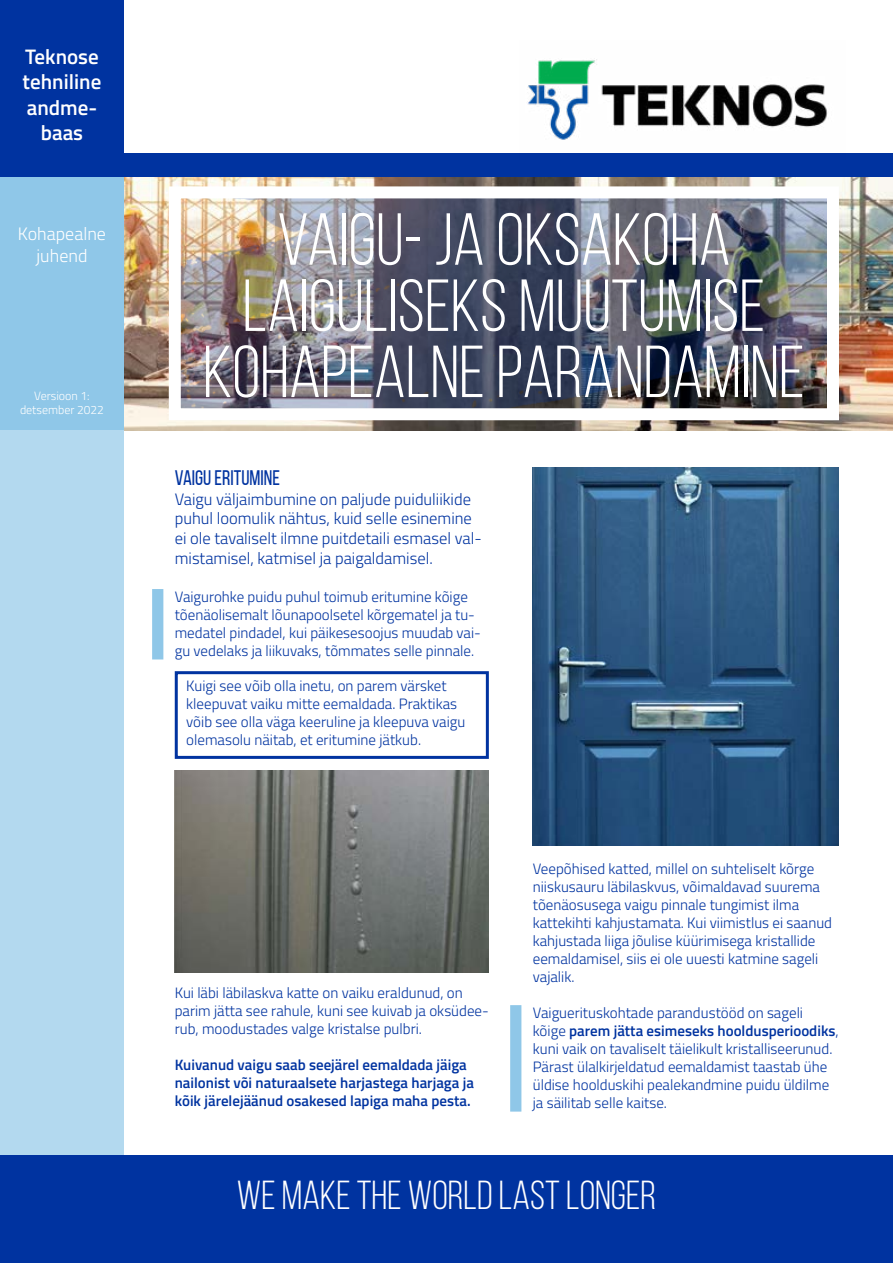
<style>
.page{position:relative;width:893px;height:1263px;background:#fff}
.page>*{position:absolute;margin:0;border:0;box-sizing:border-box;transform-origin:0 0}
.t1{font:73.5px/66.2px "Bebas Neue";color:#fff;text-align:center}
.t2{font:40.5px "Bebas Neue";color:#fff}
.t3{font:600 21px/25.2px "Titillium Web";color:#fff;text-align:center}
.t4{font:21px "Bebas Neue";color:#0033a0}
.t5{font:300 18px/21.6px "Titillium Web";color:#fff;text-align:center}
.t6{font:300 16.5px/19.8px "Titillium Web";color:#0033a0}
.t7{font:300 15px/18px "Titillium Web";color:#0033a0}
.t8{font:600 15px/18px "Titillium Web";color:#0033a0}
.t9{font:300 12px/14.4px "Titillium Web";color:#fff;text-align:center}
.s1{font-weight:600}
</style>
<div class="page">
<img style="left:124px;top:176px;width:769px;height:254px">
<div style="left:0;top:430px;width:124px;height:725px;background:#b3d9ef"></div>
<div style="left:0;top:1155px;width:893px;height:108px;background:#0033a0"></div>
<div style="left:0;top:153px;width:893px;height:23px;background:#0033a0"></div>
<div style="left:0;top:176px;width:124px;height:254px;background:#8fc7e8"></div>
<div style="left:0;top:0;width:124px;height:176px;background:#0033a0"></div>
<img style="left:528px;top:59px;width:300px;height:81px">
<div style="left:152px;top:589px;width:11px;height:70px;background:#8fc7e8"></div>
<div style="left:510px;top:1005px;width:11px;height:106px;background:#8fc7e8"></div>
<img style="left:182px;top:199px;width:644px;height:208px">
<div style="left:169px;top:186px;width:670px;height:234px;border:12px solid #fff"></div>
<img style="left:175px;top:771px;width:314px;height:202px">
<div style="left:175px;top:671px;width:314px;height:88px;border:3px solid #0033a0"></div>
<img style="left:533px;top:468px;width:306px;height:378px">
<h3 class="t3" style="left:23px;top:43px;width:80px">Teknose tehniline andme&shy;baas</h3>
<p class="t5" style="left:18px;top:222px;width:90px">Kohapealne juhend</p>
<p class="t9" style="left:20px;top:388px;width:85px">Versioon 1: detsember 2022</p>
<h1 class="t1" style="left:203px;top:206px;width:603px">VAIGU- JA OKSAKOHA<br>LAIGULISEKS MUUTUMISE<br>KOHAPEALNE PARANDAMINE</h1>
<h3 class="t4" style="left:175px;top:466px;width:107px">VAIGU ERITUMINE</h3>
<p class="t6" style="left:175px;top:488px;width:308px">Vaigu väljaimbumine on paljude puiduliikide puhul loomulik nähtus, kuid selle esinemine ei ole tavaliselt ilmne puitdetaili esmasel val&shy;mistamisel, katmisel ja paigaldamisel.</p>
<p class="t7" style="left:175px;top:587px;width:308px">Vaigurohke puidu puhul toimub eritumine kõige tõenäolisemalt lõunapoolsetel kõrgematel ja tu&shy;medatel pindadel, kui päikesesoojus muudab vai&shy;gu vedelaks ja liikuvaks, tõmmates selle pinnale.</p>
<p class="t7" style="left:186px;top:676px;width:281px">Kuigi see võib olla inetu, on parem värsket kleepuvat vaiku mitte eemaldada. Praktikas võib see olla väga keeruline ja kleepuva vaigu olemasolu näitab, et eritumine jätkub.</p>
<p class="t7" style="left:175px;top:983px;width:316px">Kui läbi läbilaskva katte on vaiku eraldunud, on parim jätta see rahule, kuni see kuivab ja oksüdee&shy;rub, moodustades valge kristalse pulbri.</p>
<p class="t8" style="left:175px;top:1055px;width:301px">Kuivanud vaigu saab seejärel eemaldada jäiga nailonist või naturaalsete harjastega harjaga ja kõik järelejäänud osakesed lapiga maha pesta.</p>
<p class="t7" style="left:533px;top:859px;width:301px">Veepõhised katted, millel on suhteliselt kõrge niiskusauru läbilaskvus, võimaldavad suurema tõenäosusega vaigu pinnale tungimist ilma kattekihti kahjustamata. Kui viimistlus ei saanud kahjustada liiga jõulise küürimisega kristallide eemaldamisel, siis ei ole uuesti katmine sageli vajalik.</p>
<p class="t7" style="left:533px;top:1003px;width:307px">Vaiguerituskohtade parandustööd on sageli kõige <span class="s1">parem jätta esimeseks hooldusperioodiks</span>, kuni vaik on tavaliselt täielikult kristalliseerunud.<br>Pärast ülalkirjeldatud eemaldamist taastab ühe üldise hoolduskihi pealekandmine puidu üldilme ja säilitab selle kaitse.</p>
<h2 class="t2" style="left:237px;top:1173px;width:421px">WE MAKE THE WORLD LAST LONGER</h2>
</div>
